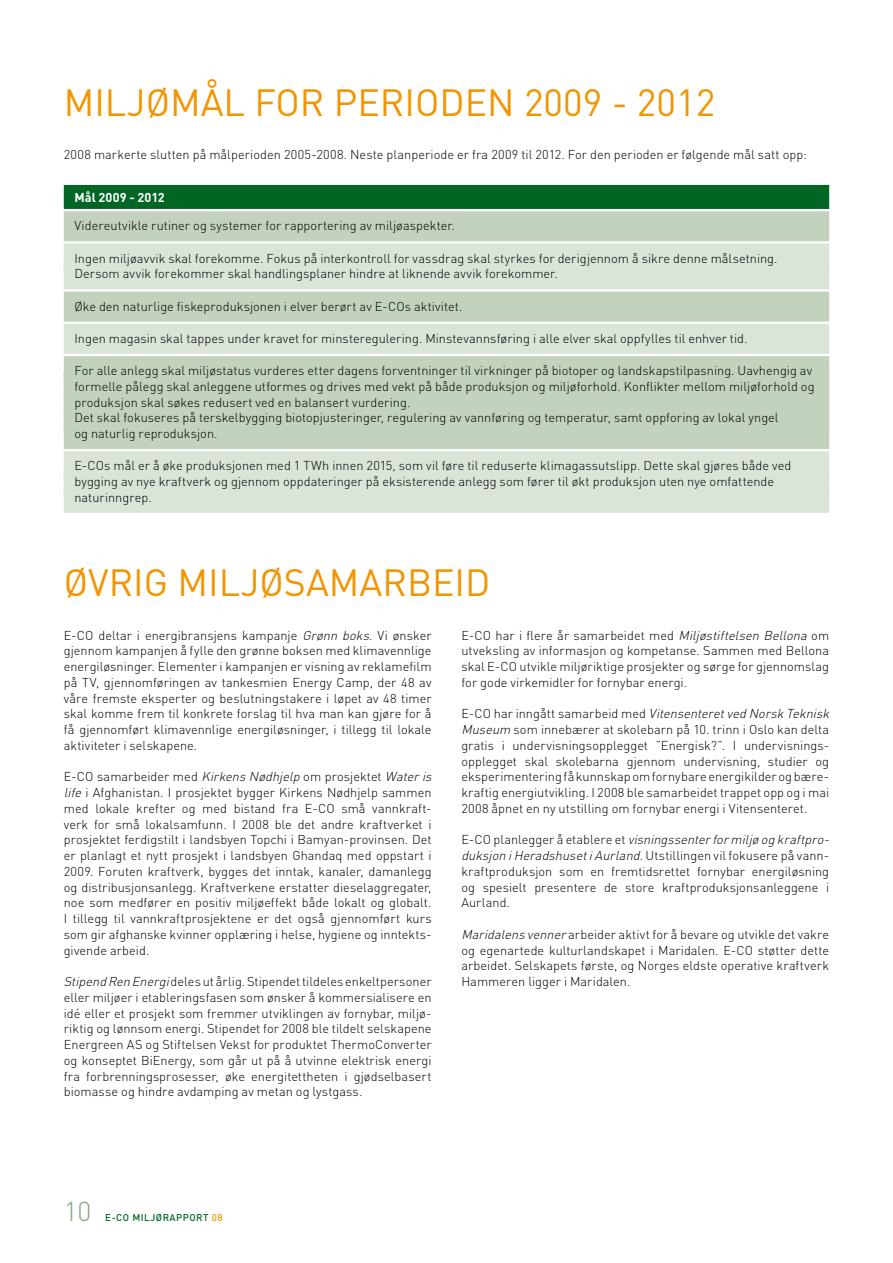
<style>
.page{position:relative;width:893px;height:1263px;background:#fff}
.page>*{position:absolute;margin:0;border:0;box-sizing:border-box;transform-origin:0 0}
.t1{font:37.5px "DIN";color:#f29500}
.t2{font:300 27px "DIN";color:#87a87e}
.t3{font:300 12.75px/15.8px "DIN";letter-spacing:.005em;color:#000}
.t4{font:700 12.75px "DIN";letter-spacing:.005em;color:#fff}
.t5{font:500 9.75px "DIN";letter-spacing:.05em;color:#006624}
.s1{font-style:italic}
.s2{color:#f29500}
</style>
<div class="page">
<div style="left:64px;top:185px;width:765px;height:24px;background:#006624"></div>
<div style="left:64px;top:211px;width:765px;height:30px;background:#c3d2bc"></div>
<div style="left:64px;top:244px;width:765px;height:30px;background:#dae4d7"></div>
<div style="left:64px;top:259px;width:765px;height:30px;background:#dae4d7"></div>
<div style="left:64px;top:292px;width:765px;height:30px;background:#c3d2bc"></div>
<div style="left:64px;top:324px;width:765px;height:30px;background:#dae4d7"></div>
<div style="left:64px;top:356px;width:765px;height:30px;background:#c3d2bc"></div>
<div style="left:64px;top:372px;width:765px;height:30px;background:#c3d2bc"></div>
<div style="left:64px;top:388px;width:765px;height:30px;background:#c3d2bc"></div>
<div style="left:64px;top:403px;width:765px;height:30px;background:#c3d2bc"></div>
<div style="left:64px;top:419px;width:765px;height:30px;background:#c3d2bc"></div>
<div style="left:64px;top:451px;width:765px;height:30px;background:#dae4d7"></div>
<div style="left:64px;top:467px;width:765px;height:30px;background:#dae4d7"></div>
<div style="left:64px;top:483px;width:765px;height:30px;background:#dae4d7"></div>
<h1 class="t1" style="left:64px;top:79px;width:653px">MI LJØMÅL FOR PERIODEN 2009 - 2012</h1>
<p class="t3" style="left:64px;top:146px;width:745px">2008 markerte slutten på målperioden 2005-2008. Neste planperiode er fra 2009 til 2012. For den perioden er følgende mål satt opp:</p>
<p class="t4" style="left:74px;top:189px;width:92px">Mål 2009 - 2012</p>
<p class="t3" style="left:74px;top:218px;width:382px">Videreutvikle rutiner og systemer for rapportering av miljøaspekter.</p>
<p class="t3" style="left:74px;top:250px;width:705px">Ingen miljøavvik skal forekomme. Fokus på interkontroll for vassdrag skal styrkes for derigjennom å sikre denne målsetning.<br>Dersom avvik forekommer skal handlingsplaner hindre at liknende avvik forekommer.</p>
<p class="t3" style="left:74px;top:298px;width:389px">Øke den naturlige fiskeproduksjonen i elver berørt av E-COs aktivitet.</p>
<p class="t3" style="left:74px;top:330px;width:675px">Ingen magasin skal tappes under kravet for minsteregulering. Minstevannsføring i alle elver skal oppfylles til enhver tid.</p>
<p class="t3" style="left:74px;top:363px;width:742px">For alle anlegg skal miljøstatus vurderes etter dagens forventninger til virkninger på biotoper og landskapstilpasning. Uavhengig av formelle pålegg skal anleggene utformes og drives med vekt på både produksjon og miljøforhold. Konflikter mellom miljøforhold og produksjon skal søkes redusert ved en balansert vurdering.<br>Det skal fokuseres på terskelbygging biotopjusteringer, regulering av vannføring og temperatur, samt oppforing av lokal yngel<br>og naturlig reproduksjon.</p>
<p class="t3" style="left:74px;top:458px;width:719px">E-COs mål er å øke produksjonen med 1 TWh innen 2015, som vil føre til reduserte klimagassutslipp. Dette skal gjøres både ved bygging av nye kraftverk og gjennom oppdateringer på eksisterende anlegg som fører til økt produksjon uten nye omfattende naturinngrep.</p>
<h1 class="t1" style="left:64px;top:559px;width:428px">ØVRIG MI LJØSAMARBEI D</h1>
<p class="t3" style="left:64px;top:627px;width:369px;text-align:justify">E-CO deltar i energibransjens kampanje <span class="s1">Grønn boks</span>. Vi ønsker gjennom kampanjen å fylle den grønne boksen med klimavennlige energiløsninger. Elementer i kampanjen er visning av reklamefilm på TV, gjennomføringen av tankesmien Energy Camp, der 48 av våre fremste eksperter og beslutningstakere i løpet av 48 timer skal komme frem til konkrete forslag til hva man kan gjøre for å få gjennomført klimavennlige energiløsninger, i tillegg til lokale aktiviteter i selskapene.</p>
<p class="t3" style="left:64px;top:769px;width:373px">E-CO samarbeider med <span class="s1">KirkensNødhjelp</span> om prosjektet <span class="s1">Wateris life</span> i Afghanistan. I prosjektet bygger Kirkens Nødhjelp sammen med lokale krefter og med bistand fra E-CO små vannkraft&shy;verk for små lokalsamfunn. I 2008 ble det andre kraftverket i prosjektet ferdigstilt i landsbyen Topchi i Bamyan-provinsen. Det er planlagt et nytt prosjekt i landsbyen Ghandaq med oppstart i 2009. Foruten kraftverk, bygges det inntak, kanaler, damanlegg og distribusjonsanlegg. Kraftverkene erstatter dieselaggregater, noe som medfører en positiv miljøeffekt både lokalt og globalt.<br>I tillegg til vannkraftprosjektene er det også gjennomført kurs som gir afghanske kvinner opplæring i helse, hygiene og inntekts&shy;givende arbeid.</p>
<p class="t3" style="left:64px;top:973px;width:369px;text-align:justify"><span class="s1">Stipend Ren Energi</span>deles ut årlig. Stipendet tildeles enkeltpersoner eller miljøer i etableringsfasen som ønsker å kommersialisere en idé eller et prosjekt som fremmer utviklingen av fornybar, miljø&shy;riktig og lønnsom energi. Stipendet for 2008 ble tildelt selskapene Energreen AS og Stiftelsen Vekst for produktet ThermoConverter og konseptet BiEnergy, som går ut på å utvinne elektrisk energi fra forbrenningsprosesser, øke energitettheten i gjødselbasert biomasse og hindre avdamping av metan og lystgass.</p>
<p class="t3" style="left:461px;top:627px;width:369px;text-align:justify">E-CO har i flere år samarbeidet med <span class="s1">Miljøstiftelsen Bellona</span> om utveksling av informasjon og kompetanse. Sammen med Bellona skal E-CO utvikle miljøriktige prosjekter og sørge for gjennomslag for gode virkemidler for fornybar energi.</p>
<p class="t3" style="left:461px;top:706px;width:373px">E - C O h a r i n n g å t t s a m a r b e i d m e d <span class="s1">Vitensenteretved Norsk Teknisk Museum</span> som innebærer at skolebarn på 10. trinn i Oslo kan delta gratis i undervisningsopplegget ”Energisk?”. I undervisnings&shy;opplegget skal skolebarna gjennom undervisning, studier og eksperimentering få kunnskap om fornybare energikilder og bære&shy;kraftig energiutvikling. I 2008 ble samarbeidet trappet opp og i mai 2008 åpnet en ny utstilling om fornybar energi i Vitensenteret.</p>
<p class="t3" style="left:461px;top:832px;width:373px">E - C O p l a n l e g g e r å e t a b l e re e t <span class="s1">visningssenterformiljø og kraftpro&shy;duksjon iHeradshusetiAurland</span>. Utstillingen vil fokusere på vann&shy;kraftproduksjon som en fremtidsrettet fornybar energiløsning og spesielt presentere de store kraftproduksjonsanleggene i Aurland.</p>
<p class="t3" style="left:461px;top:926px;width:369px;text-align:justify"><span class="s1">Maridalensvenner</span>arbeider aktivt for å bevare og utvikle det vakre og egenartede kulturlandskapet i Maridalen. E-CO støtter dette arbeidet. Selskapets første, og Norges eldste operative kraftverk Hammeren ligger i Maridalen.</p>
<h2 class="t2" style="left:64px;top:1194px;width:29px">10</h2>
<p class="t5" style="left:105px;top:1211px;width:119px">E-CO MILJØRAPPORT <span class="s2">08</span></p>
</div>
